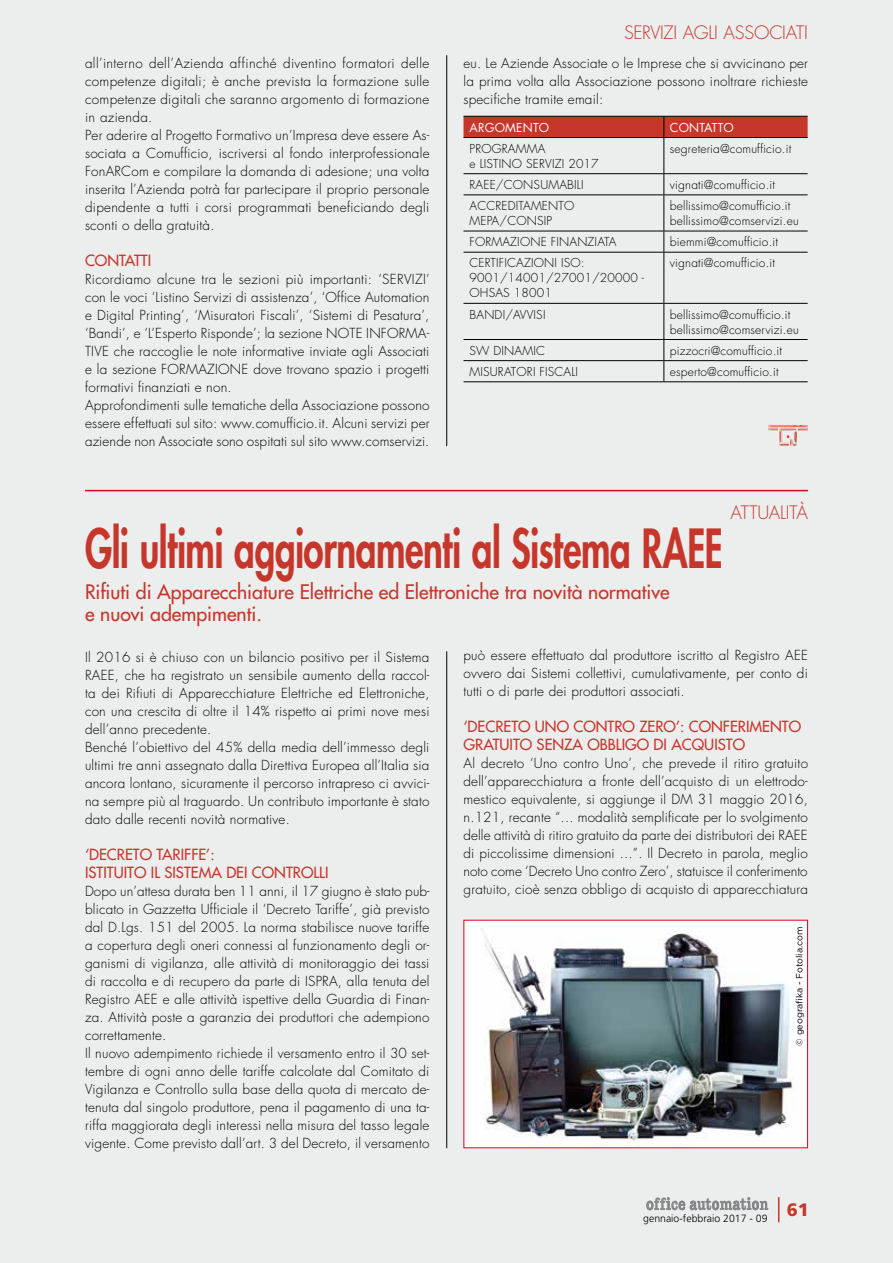
<style>
.page{position:relative;width:893px;height:1263px;background:#eceded}
.page>*{position:absolute;margin:0;border:0;box-sizing:border-box;transform-origin:0 0}
.t1{font:800 52.5px "Futura";letter-spacing:-.01em;color:#c7362b;scale:.7 1}
.t2{font:19.5px/22.5px "Futura";color:#c7362b}
.t3{font:300 18px "Futura";letter-spacing:-.015em;color:#c7362b}
.t4{font:900 18px "Frutiger";color:#c7362b}
.t5{font:15px/18px "Futura";color:#c7362b}
.t6{font:300 13.5px/18px "Futura";letter-spacing:.015em;color:#000}
.t7{font:300 12px/15px "Futura";letter-spacing:.015em;color:#000}
.t8{font:12px "Futura";letter-spacing:.015em;color:#fff}
.t9{font:300 10.5px "Frutiger";color:#000}
.t10{font:9px "Gotham";color:#000}
</style>
<div class="page">
<svg style="left:646px;top:1197px;width:122px;height:13px"></svg>
<svg style="left:778px;top:1197px;width:1px;height:25px"></svg>
<div style="left:463px;top:116px;width:345px;height:21px;background:#c7362b"></div>
<hr style="left:463px;top:137px;width:201px;height:1px;background:#000">
<hr style="left:664px;top:137px;width:144px;height:1px;background:#000">
<hr style="left:663px;top:138px;width:1px;height:35px;background:#000">
<hr style="left:463px;top:173px;width:201px;height:1px;background:#000">
<hr style="left:664px;top:173px;width:144px;height:1px;background:#000">
<svg style="left:663px;top:174px;width:1px;height:20px"></svg>
<hr style="left:463px;top:194px;width:201px;height:1px;background:#000">
<hr style="left:664px;top:194px;width:144px;height:1px;background:#000">
<hr style="left:663px;top:195px;width:1px;height:36px;background:#000">
<hr style="left:463px;top:231px;width:201px;height:1px;background:#000">
<hr style="left:664px;top:231px;width:144px;height:1px;background:#000">
<svg style="left:663px;top:231px;width:1px;height:21px"></svg>
<hr style="left:463px;top:252px;width:201px;height:1px;background:#000">
<hr style="left:664px;top:252px;width:144px;height:1px;background:#000">
<hr style="left:663px;top:253px;width:1px;height:50px;background:#000">
<hr style="left:463px;top:303px;width:201px;height:1px;background:#000">
<hr style="left:664px;top:303px;width:144px;height:1px;background:#000">
<hr style="left:663px;top:304px;width:1px;height:35px;background:#000">
<hr style="left:463px;top:339px;width:201px;height:1px;background:#000">
<hr style="left:664px;top:339px;width:144px;height:1px;background:#000">
<hr style="left:463px;top:360px;width:201px;height:1px;background:#000">
<hr style="left:664px;top:360px;width:144px;height:1px;background:#000">
<svg style="left:663px;top:340px;width:1px;height:41px"></svg>
<hr style="left:463px;top:381px;width:201px;height:1px;background:#000">
<hr style="left:664px;top:381px;width:144px;height:1px;background:#000">
<img style="left:768px;top:424px;width:40px;height:22px">
<hr style="left:446px;top:651px;width:1px;height:497px;background:#000">
<img style="left:467px;top:922px;width:337px;height:224px">
<hr style="left:446px;top:55px;width:1px;height:391px;background:#000">
<hr style="left:85px;top:490px;width:723px;height:1px;background:#e2001a">
<p class="t6" style="left:85px;top:54px;width:346px">all’interno dell’Azienda affinché diventino formatori delle competenze digitali; è anche prevista la formazione sulle competenze digitali che saranno argomento di formazione in azienda.<br>Per aderire al Progetto Formativo un’Impresa deve essere As&shy;sociata a Comufficio, iscriversi al fondo interprofessionale FonARCom e compilare la domanda di adesione; una volta inserita l’Azienda potrà far partecipare il proprio personale dipendente a tutti i corsi programmati beneficiando degli sconti o della gratuità.</p>
<p class="t5" style="left:85px;top:251px;width:68px">CONTATTI</p>
<p class="t6" style="left:85px;top:270px;width:346px">Ricordiamo alcune tra le sezioni più importanti: ‘SERVIZI’ con le voci ‘Listino Servizi di assistenza’, ‘Office Automation e Digital Printing’, ‘Misuratori Fiscali’, ‘Sistemi di Pesatura’, ‘Bandi’, e ‘L’Esperto Risponde’; la sezione NOTE INFORMA-TIVE che raccoglie le note informative inviate agli Associati e la sezione FORMAZIONE dove trovano spazio i progetti formativi finanziati e non.<br>Approfondimenti sulle tematiche della Associazione possono essere effettuati sul sito: www.comufficio.it. Alcuni servizi per aziende non Associate sono ospitati sul sito www.comservizi.</p>
<h3 class="t3" style="left:624px;top:22px;width:185px">SERVIZI AGLI ASSOCIATI</h3>
<p class="t6" style="left:463px;top:54px;width:346px;text-align:justify">eu. Le Aziende Associate o le Imprese che si avvicinano per la prima volta alla Associazione possono inoltrare richieste specifiche tramite email:</p>
<p class="t8" style="left:469px;top:119px;width:81px">ARGOMENTO</p>
<p class="t8" style="left:670px;top:119px;width:65px">CONTATTO</p>
<p class="t7" style="left:469px;top:141px;width:131px">PROGRAMMA<br>e LISTINO SERVIZI 2017</p>
<p class="t7" style="left:670px;top:141px;width:123px">segreteria@comufficio.it</p>
<p class="t7" style="left:469px;top:177px;width:116px">RAEE/CONSUMABILI</p>
<p class="t7" style="left:670px;top:177px;width:107px">vignati@comufficio.it</p>
<p class="t7" style="left:469px;top:198px;width:106px">ACCREDITAMENTO<br>MEPA/CONSIP</p>
<p class="t7" style="left:670px;top:198px;width:130px">bellissimo@comufficio.it bellissimo@comservizi.eu</p>
<p class="t7" style="left:469px;top:235px;width:149px">FORMAZIONE FINANZIATA</p>
<p class="t7" style="left:670px;top:235px;width:110px">biemmi@comufficio.it</p>
<p class="t7" style="left:469px;top:256px;width:176px">CERTIFICAZIONI ISO:<br>9001/14001/27001/20000 -<br>OHSAS 18001</p>
<p class="t7" style="left:670px;top:256px;width:107px">vignati@comufficio.it</p>
<p class="t7" style="left:469px;top:307px;width:78px">BANDI/AVVISI</p>
<p class="t7" style="left:670px;top:307px;width:130px">bellissimo@comufficio.it bellissimo@comservizi.eu</p>
<p class="t7" style="left:469px;top:343px;width:77px">SW DINAMIC</p>
<p class="t7" style="left:670px;top:343px;width:114px">pizzocri@comufficio.it</p>
<p class="t7" style="left:469px;top:364px;width:110px">MISURATORI FISCALI</p>
<p class="t7" style="left:670px;top:364px;width:110px">esperto@comufficio.it</p>
<h3 class="t3" style="left:731px;top:501px;width:79px">ATTUALITÀ</h3>
<h1 class="t1" style="left:85px;top:515px;width:912px">Gli ultimi aggiornamenti al Sistema RAEE</h1>
<h2 class="t2" style="left:85px;top:580px;width:586px">Rifiuti di Apparecchiature Elettriche ed Elettroniche tra novità normative e nuovi adempimenti.</h2>
<p class="t6" style="left:85px;top:648px;width:346px">Il 2016 si è chiuso con un bilancio positivo per il Sistema RAEE, che ha registrato un sensibile aumento della raccol&shy;ta dei Rifiuti di Apparecchiature Elettriche ed Elettroniche, con una crescita di oltre il 14% rispetto ai primi nove mesi dell’anno precedente.<br>Benché l’obiettivo del 45% della media dell’immesso degli ultimi tre anni assegnato dalla Direttiva Europea all’Italia sia ancora lontano, sicuramente il percorso intrapreso ci avvici&shy;na sempre più al traguardo. Un contributo importante è stato dato dalle recenti novità normative.</p>
<p class="t5" style="left:85px;top:845px;width:245px">‘DECRETO TARIFFE’:<br>ISTITUITO IL SISTEMA DEI CONTROLLI</p>
<p class="t6" style="left:85px;top:882px;width:346px">Dopo un’attesa durata ben 11 anni, il 17 giugno è stato pub&shy;blicato in Gazzetta Ufficiale il ‘Decreto Tariffe’, già previsto dal D.Lgs. 151 del 2005. La norma stabilisce nuove tariffe a copertura degli oneri connessi al funzionamento degli or&shy;ganismi di vigilanza, alle attività di monitoraggio dei tassi di raccolta e di recupero da parte di ISPRA, alla tenuta del Registro AEE e alle attività ispettive della Guardia di Finan&shy;za. Attività poste a garanzia dei produttori che adempiono correttamente.<br>Il nuovo adempimento richiede il versamento entro il 30 set&shy;tembre di ogni anno delle tariffe calcolate dal Comitato di Vigilanza e Controllo sulla base della quota di mercato de&shy;tenuta dal singolo produttore, pena il pagamento di una ta&shy;riffa maggiorata degli interessi nella misura del tasso legale vigente. Come previsto dall’art. 3 del Decreto, il versamento</p>
<p class="t6" style="left:463px;top:646px;width:346px;text-align:justify">può essere effettuato dal produttore iscritto al Registro AEE ovvero dai Sistemi collettivi, cumulativamente, per conto di tutti o di parte dei produttori associati.</p>
<p class="t5" style="left:463px;top:718px;width:339px">‘DECRETO UNO CONTRO ZERO’: CONFERIMENTO<br>GRATUITO SENZA OBBLIGO DI ACQUISTO</p>
<p class="t6" style="left:463px;top:754px;width:346px;text-align:justify">Al decreto ‘Uno contro Uno’, che prevede il ritiro gratuito dell’apparecchiatura a fronte dell’acquisto di un elettrodo&shy;mestico equivalente, si aggiunge il DM 31 maggio 2016, n.121, recante “... modalità semplificate per lo svolgimento delle attività di ritiro gratuito da parte dei distributori dei RAEE di piccolissime dimensioni ...”. Il Decreto in parola, meglio noto come ‘Decreto Uno contro Zero’, statuisce il conferimento gratuito, cioè senza obbligo di acquisto di apparecchiatura</p>
<p class="t10" style="left:793px;top:1046px;width:121px;rotate:-90deg">© geografika - Fotolia.com</p>
<p class="t9" style="left:643px;top:1212px;width:126px">gennaio-febbraio 2017 - 09</p>
<h3 class="t4" style="left:787px;top:1199px;width:24px">61</h3>
</div>
